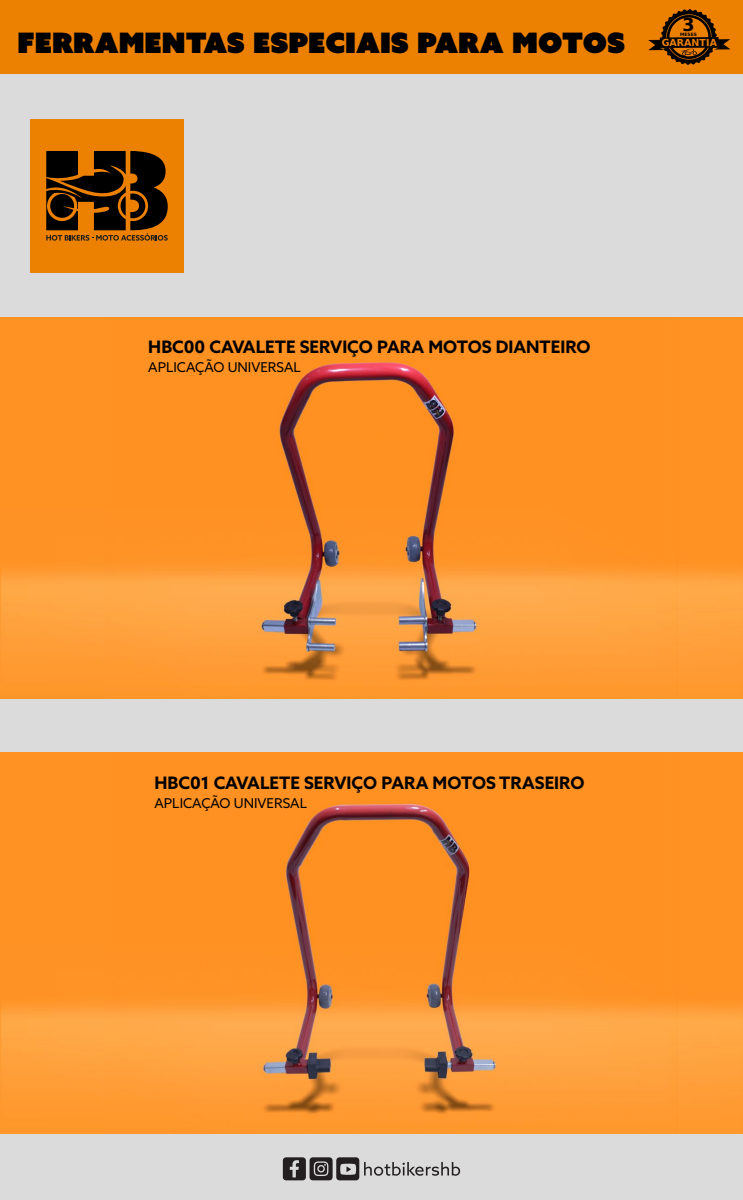
<style>
.page{position:relative;width:743px;height:1200px;background:#fff}
.page>*{position:absolute;margin:0;border:0;box-sizing:border-box;transform-origin:0 0}
.t1{font:28.12px "Azo Sans Uber W01";color:#000}
.t2{font:700 17.62px "DejaVu Sans";color:#000}
.t3{font:700 17.19px "Azo Sans";color:#000}
.t4{font:13.56px "Azo Sans";color:#000}
.t5{font:700 9.56px "DejaVu Sans";color:#ed8100}
.t6{font:700 4.44px "DejaVu Sans";color:#000}
</style>
<div class="page">
<div style="left:0;top:0;width:742px;height:1200px;background:#dbdbdb"></div>
<img style="left:677px;top:752px;width:65px;height:381px">
<img style="left:0;top:752px;width:677px;height:381px">
<div style="left:0;top:0;width:742px;height:74px;background:#ec8000"></div>
<div style="left:30px;top:119px;width:153px;height:153px;background:#ec8000"></div>
<svg style="left:46px;top:151px;width:122px;height:90px"></svg>
<img style="left:677px;top:318px;width:65px;height:380px">
<img style="left:0;top:318px;width:677px;height:380px">
<img style="left:106px;top:318px;width:564px;height:380px">
<img style="left:106px;top:752px;width:564px;height:381px">
<svg style="left:648px;top:9px;width:82px;height:56px"></svg>
<svg style="left:283px;top:1157px;width:177px;height:23px"></svg>
<p class="t2" style="left:682px;top:11px;width:14px">3</p>
<h1 class="t1" style="left:18px;top:24px;width:609px">FERRAMENTAS ESPECIAIS PARA MOTOS</h1>
<p class="t5" style="left:661px;top:35px;width:57px">GARANTIA</p>
<p class="t6" style="left:680px;top:31px;width:18px">MESES</p>
<p class="t3" style="left:148px;top:335px;width:444px">HBC00 CAVALETE SERVIÇO PARA MOTOS DIANTEIRO</p>
<p class="t4" style="left:148px;top:358px;width:154px">APLICAÇÃO UNIVERSAL</p>
<p class="t3" style="left:154px;top:771px;width:431px">HBC01 CAVALETE SERVIÇO PARA MOTOS TRASEIRO</p>
<p class="t4" style="left:154px;top:794px;width:154px">APLICAÇÃO UNIVERSAL</p>
</div>
